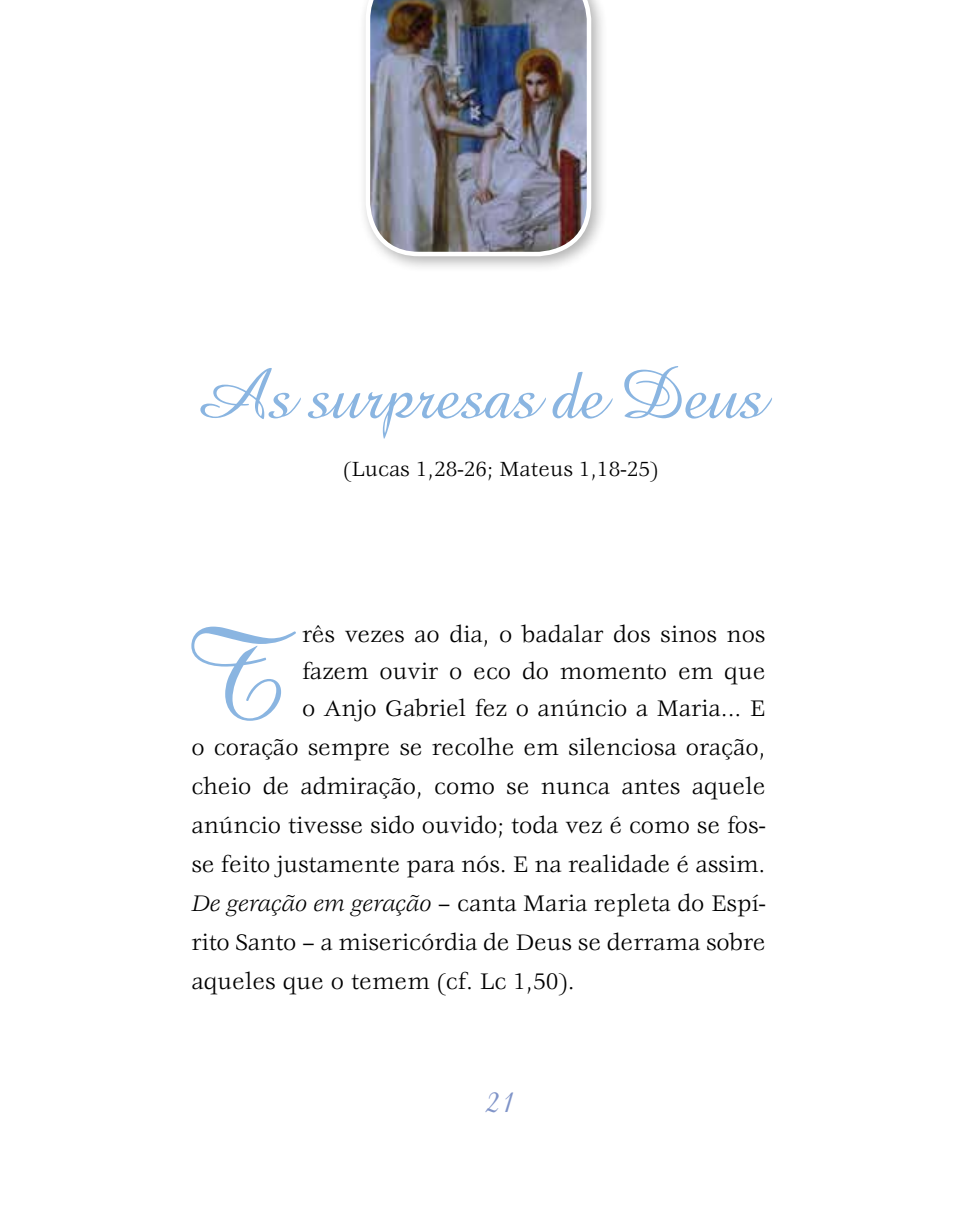
<style>
.page{position:relative;width:957px;height:1212px;background:#fff}
.page>*{position:absolute;margin:0;border:0;box-sizing:border-box;transform-origin:0 0}
.t1{font:127.58px "Amazone BT";color:#8ab5e1}
.t2{font:72px "Amazone BT";letter-spacing:-.02em;color:#8ab5e1}
.t3{font:33.75px "Amazone BT";color:#8094c8}
.t4{font:24.75px "Veljovic Std";color:#000}
.t5{font:22.5px "Veljovic Std";color:#000}
.s1{font-style:italic}
</style>
<div class="page">
<div style="left:358px;top:0;width:250px;height:273px;background:#000;opacity:.3"></div>
<img style="left:366px;top:0;width:225px;height:256px">
<h2 class="t2" style="left:191px;top:353px;width:576px">As surpresas de Deus</h2>
<p class="t5" style="left:343px;top:456px;width:317px">(Lucas 1,28-26; Mateus 1,18-25)</p>
<h1 class="t1" style="left:179px;top:602px;width:111px">T</h1>
<p class="t4" style="left:302px;top:621px;width:465px">rês vezes ao dia, o badalar dos sinos nos</p>
<p class="t4" style="left:302px;top:658px;width:465px">fazem ouvir o eco do momento em que</p>
<p class="t4" style="left:302px;top:695px;width:465px">o Anjo Gabriel fez o anúncio a Maria... E</p>
<p class="t4" style="left:191px;top:734px;width:576px">o coração sempre se recolhe em silenciosa oração,</p>
<p class="t4" style="left:191px;top:773px;width:575px">cheio de admiração, como se nunca antes aquele</p>
<p class="t4" style="left:191px;top:812px;width:575px">anúncio tivesse sido ouvido; toda vez é como se fos-</p>
<p class="t4" style="left:191px;top:851px;width:575px">se feito justamente para nós. E na realidade é assim.</p>
<p class="t4" style="left:191px;top:890px;width:576px"><span class="s1">De geração em geração</span> – canta Maria repleta do Espí-</p>
<p class="t4" style="left:191px;top:928px;width:576px">rito Santo – a misericórdia de Deus se derrama sobre</p>
<p class="t4" style="left:191px;top:967px;width:385px">aqueles que o temem (cf. Lc 1,50).</p>
<h3 class="t3" style="left:485px;top:1082px;width:33px">21</h3>
</div>
